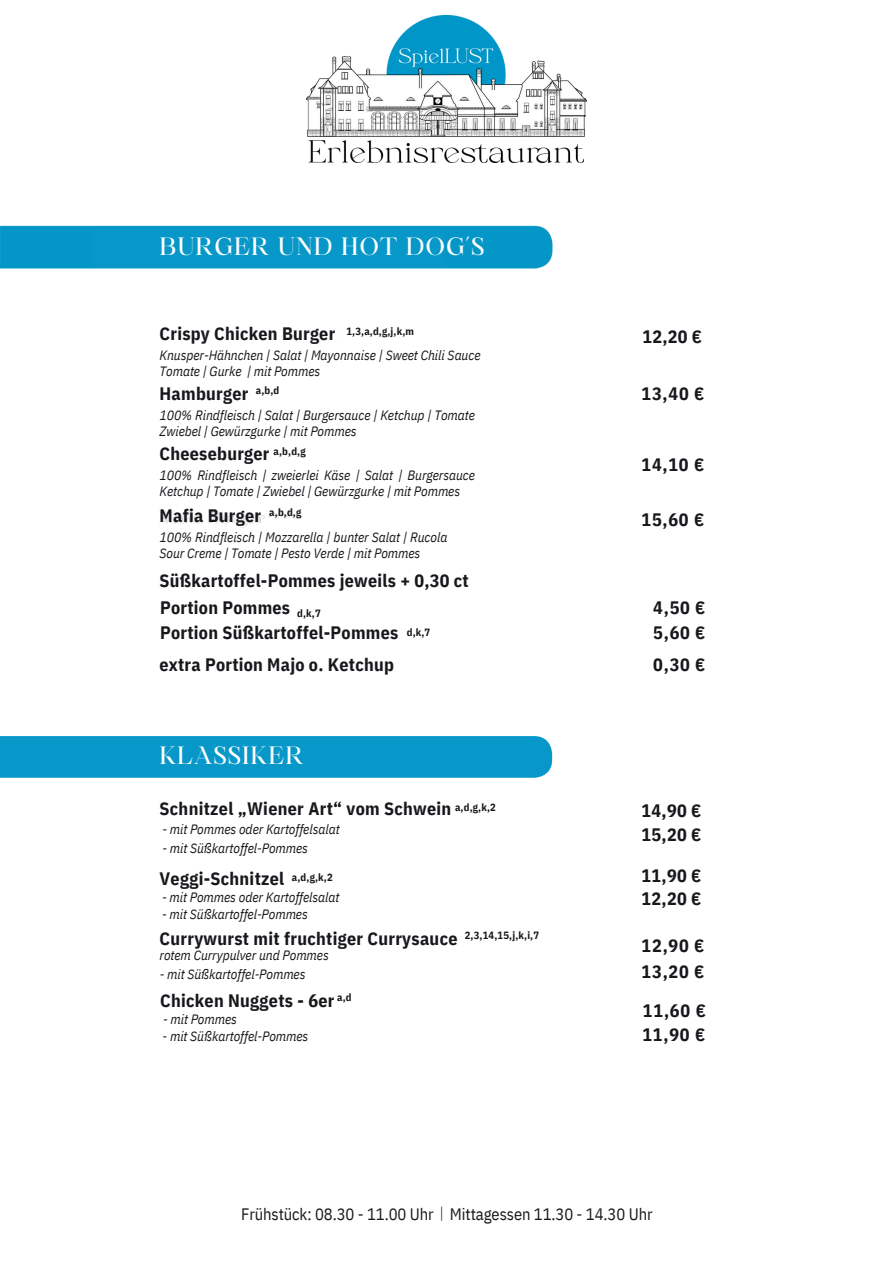
<style>
.page{position:relative;width:894px;height:1264px;background:#fff}
.page>*{position:absolute;margin:0;border:0;box-sizing:border-box;transform-origin:0 0}
.t1{font:24px "Maharlika";letter-spacing:.035em;color:#fff}
.t2{font:700 18px "IBM Plex Sans Cond";letter-spacing:.015em;color:#1a171c}
.t3{font:16.5px "IBM Plex Sans Cond";letter-spacing:-.005em;color:#1a171c}
.t4{font:italic 13.5px/15.8px "IBM Plex Sans Cond";letter-spacing:-.005em;color:#1a171c}
.t5{font:700 10.5px "IBM Plex Sans Cond";color:#1a171c}
.s1{font-family:"Noto Sans CJ Ksc"}
</style>
<div class="page">
<img style="left:306px;top:15px;width:280px;height:148px">
<img style="left:159px;top:509px;width:143px;height:19px">
<img style="left:0;top:225px;width:553px;height:44px">
<div style="left:92px;top:228px;width:353px;height:39px;background:#0798c9"></div>
<div style="left:0;top:736px;width:552px;height:41px;background:#0798c9"></div>
<div style="left:68px;top:739px;width:329px;height:36px;background:#0798c9"></div>
<p class="t1" style="left:159px;top:236px;width:326px">BURGER UND HOT DOG´S</p>
<h1 class="t2" style="left:159px;top:321px;width:177px">Crispy Chicken Burger</h1>
<h4 class="t5" style="left:346px;top:324px;width:69px">1,3,a,d,g,j,k,m</h4>
<h4 class="t4" style="left:159px;top:347px;width:322px">Knusper-Hähnchen | Salat | Mayonnaise | Sweet Chili Sauce<br>Tomate | Gurke | mit Pommes</h4>
<p class="t2" style="left:159px;top:381px;width:90px">Hamburger</p>
<p class="t5" style="left:256px;top:383px;width:25px">a,b,d</p>
<p class="t4" style="left:159px;top:407px;width:317px">100% Rindfleisch | Salat | Burgersauce | Ketchup | Tomate<br>Zwiebel | Gewürzgurke | mit Pommes</p>
<p class="t5" style="left:273px;top:444px;width:34px">a,b,d,g</p>
<p class="t2" style="left:159px;top:442px;width:111px">Cheeseburger</p>
<h2 class="t4" style="left:159px;top:467px;width:317px">100% Rindfleisch | zweierlei Käse | Salat | Burgersauce<br>Ketchup | Tomate | Zwiebel | Gewürzgurke | mit Pommes</h2>
<p class="t2" style="left:159px;top:503px;width:103px">Mafia Burger</p>
<h2 class="t5" style="left:269px;top:505px;width:34px">a,b,d,g</h2>
<p class="t4" style="left:159px;top:529px;width:289px">100% Rindfleisch | Mozzarella | bunter Salat | Rucola<br>Sour Creme | Tomate | Pesto Verde | mit Pommes</p>
<h2 class="t2" style="left:159px;top:569px;width:310px">Süßkartoffel-Pommes jeweils + 0,30 ct</h2>
<h2 class="t2" style="left:642px;top:324px;width:61px">12,20 €</h2>
<h4 class="t2" style="left:641px;top:381px;width:64px">13,40 €</h4>
<p class="t2" style="left:641px;top:453px;width:64px">14,10 €</p>
<p class="t2" style="left:641px;top:507px;width:64px">15,60 €</p>
<h2 class="t2" style="left:160px;top:595px;width:131px">Portion Pommes</h2>
<p class="t2" style="left:653px;top:595px;width:54px">4,50 €</p>
<h4 class="t2" style="left:160px;top:620px;width:239px">Portion Süßkartoffel-Pommes</h4>
<h4 class="t2" style="left:653px;top:620px;width:54px">5,60 €</h4>
<h2 class="t2" style="left:159px;top:652px;width:236px">extra Portion Majo o. Ketchup</h2>
<p class="t2" style="left:653px;top:652px;width:54px">0,30 €</p>
<h2 class="t5" style="left:297px;top:606px;width:25px">d,k,7</h2>
<p class="t5" style="left:406px;top:625px;width:25px">d,k,7</p>
<p class="t1" style="left:159px;top:745px;width:145px">KLASSIKER</p>
<h2 class="t2" style="left:159px;top:796px;width:293px">Schnitzel „Wiener Art“ vom Schwein</h2>
<h2 class="t5" style="left:455px;top:800px;width:42px">a,d,g,k,2</h2>
<h2 class="t4" style="left:162px;top:821px;width:179px">- mit Pommes oder Kartoffelsalat</h2>
<h2 class="t2" style="left:159px;top:866px;width:126px">Veggi-Schnitzel</h2>
<h2 class="t4" style="left:162px;top:889px;width:179px">- mit Pommes oder Kartoffelsalat</h2>
<p class="t4" style="left:162px;top:840px;width:147px">- mit Süßkartoffel-Pommes</p>
<h4 class="t5" style="left:292px;top:870px;width:42px">a,d,g,k,2</h4>
<h1 class="t4" style="left:162px;top:905px;width:147px">- mit Süßkartoffel-Pommes</h1>
<h4 class="t2" style="left:159px;top:926px;width:299px">Currywurst mit fruchtiger Currysauce</h4>
<h2 class="t4" style="left:159px;top:947px;width:171px">rotem Currypulver und Pommes</h2>
<h2 class="t5" style="left:464px;top:927px;width:76px">2,3,14,15,j,k,i,7</h2>
<h2 class="t2" style="left:641px;top:799px;width:61px">14,90 €</h2>
<p class="t2" style="left:641px;top:822px;width:61px">15,20 €</p>
<h2 class="t2" style="left:641px;top:863px;width:61px">11,90 €</h2>
<h2 class="t2" style="left:641px;top:886px;width:61px">12,20 €</h2>
<p class="t2" style="left:641px;top:933px;width:64px">12,90 €</p>
<h4 class="t4" style="left:160px;top:965px;width:147px">- mit Süßkartoffel-Pommes</h4>
<h4 class="t2" style="left:641px;top:959px;width:64px">13,20 €</h4>
<h2 class="t2" style="left:160px;top:988px;width:176px">Chicken Nuggets - 6er</h2>
<h4 class="t5" style="left:337px;top:990px;width:16px">a,d</h4>
<h2 class="t4" style="left:163px;top:1010px;width:75px">- mit Pommes</h2>
<p class="t2" style="left:642px;top:998px;width:64px">11,60 €</p>
<p class="t4" style="left:163px;top:1027px;width:147px">- mit Süßkartoffel-Pommes</p>
<h4 class="t2" style="left:642px;top:1022px;width:64px">11,90 €</h4>
<h4 class="t3" style="left:241px;top:1202px;width:413px">Frühstück: 08.30 - 11.00 Uhr<span class="s1">︱</span>Mittagessen 11.30 - 14.30 Uhr</h4>
</div>
